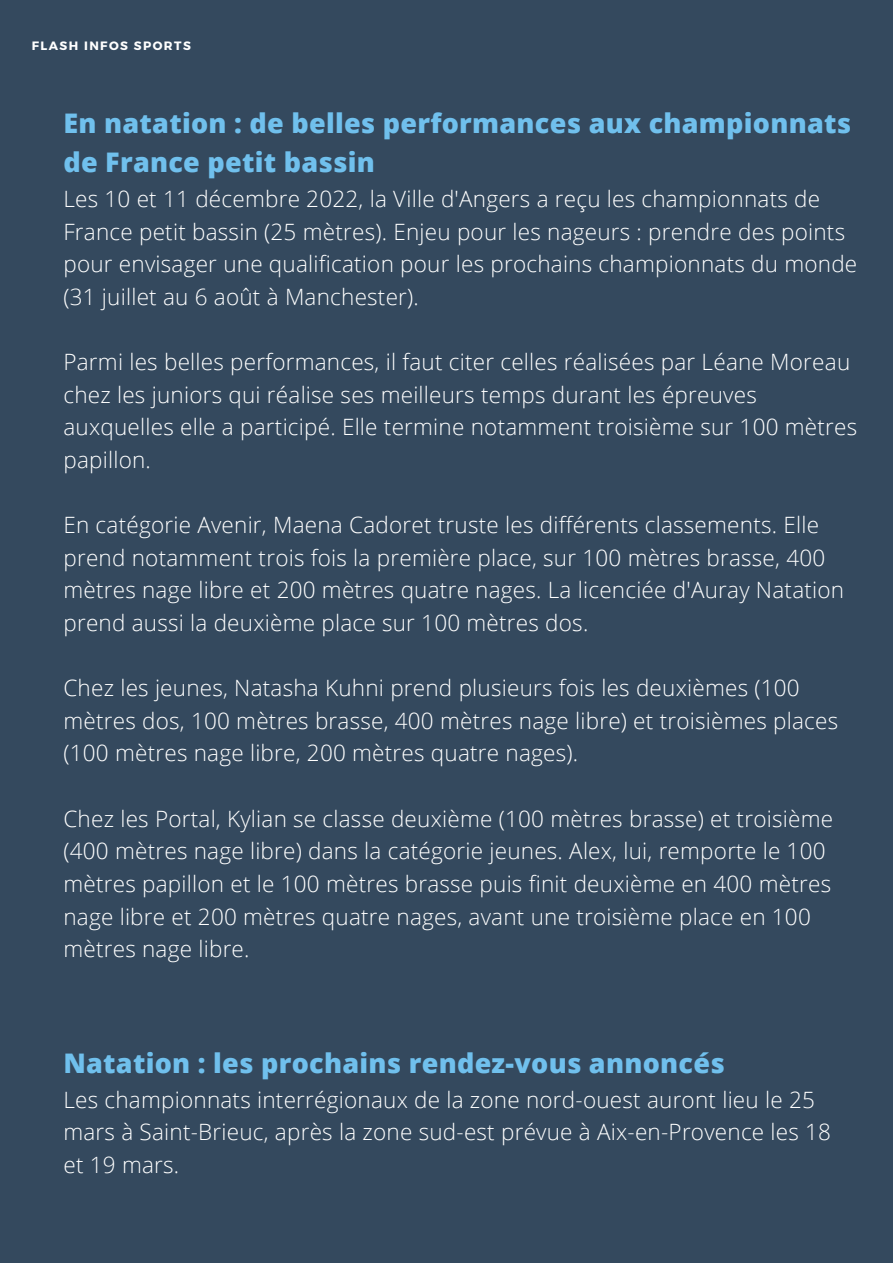
<style>
.page{position:relative;width:893px;height:1264px;background:#fff}
.page>*{position:absolute;margin:0;border:0;box-sizing:border-box;transform-origin:0 0}
.t1{font:800 27px/39.3px "Open Sans";letter-spacing:.01em;color:#70c0ed}
.t2{font:300 22.5px/32.5px "Open Sans";letter-spacing:.01em;color:#fff}
.t3{font:700 12.15px "Montserrat";letter-spacing:.12em;color:#fff}
</style>
<div class="page">
<div style="left:0;top:0;width:892px;height:1262px;background:#34495e"></div>
<p class="t3" style="left:32px;top:37px;width:160px">FLASH INFOS SPORTS</p>
<p class="t1" style="left:63px;top:103px;width:789px">En natation : de belles performances aux championnats de France petit bassin</p>
<p class="t2" style="left:63px;top:182px;width:795px">Les 10 et 11 décembre 2022, la Ville d'Angers a reçu les championnats de France petit bassin (25 mètres). Enjeu pour les nageurs : prendre des points pour envisager une qualification pour les prochains championnats du monde (31 juillet au 6 août à Manchester).</p>
<p class="t2" style="left:63px;top:345px;width:795px">Parmi les belles performances, il faut citer celles réalisées par Léane Moreau chez les juniors qui réalise ses meilleurs temps durant les épreuves auxquelles elle a participé. Elle termine notamment troisième sur 100 mètres papillon.</p>
<p class="t2" style="left:63px;top:508px;width:782px">En catégorie Avenir, Maena Cadoret truste les différents classements. Elle prend notamment trois fois la première place, sur 100 mètres brasse, 400 mètres nage libre et 200 mètres quatre nages. La licenciée d'Auray Natation prend aussi la deuxième place sur 100 mètres dos.</p>
<p class="t2" style="left:63px;top:671px;width:776px">Chez les jeunes, Natasha Kuhni prend plusieurs fois les deuxièmes (100 mètres dos, 100 mètres brasse, 400 mètres nage libre) et troisièmes places (100 mètres nage libre, 200 mètres quatre nages).</p>
<p class="t2" style="left:63px;top:801px;width:771px">Chez les Portal, Kylian se classe deuxième (100 mètres brasse) et troisième (400 mètres nage libre) dans la catégorie jeunes. Alex, lui, remporte le 100 mètres papillon et le 100 mètres brasse puis finit deuxième en 400 mètres nage libre et 200 mètres quatre nages, avant une troisième place en 100 mètres nage libre.</p>
<p class="t1" style="left:63px;top:1042px;width:662px">Natation : les prochains rendez-vous annoncés</p>
<p class="t2" style="left:63px;top:1082px;width:769px">Les championnats interrégionaux de la zone nord-ouest auront lieu le 25 mars à Saint-Brieuc, après la zone sud-est prévue à Aix-en-Provence les 18 et 19 mars.</p>
</div>
